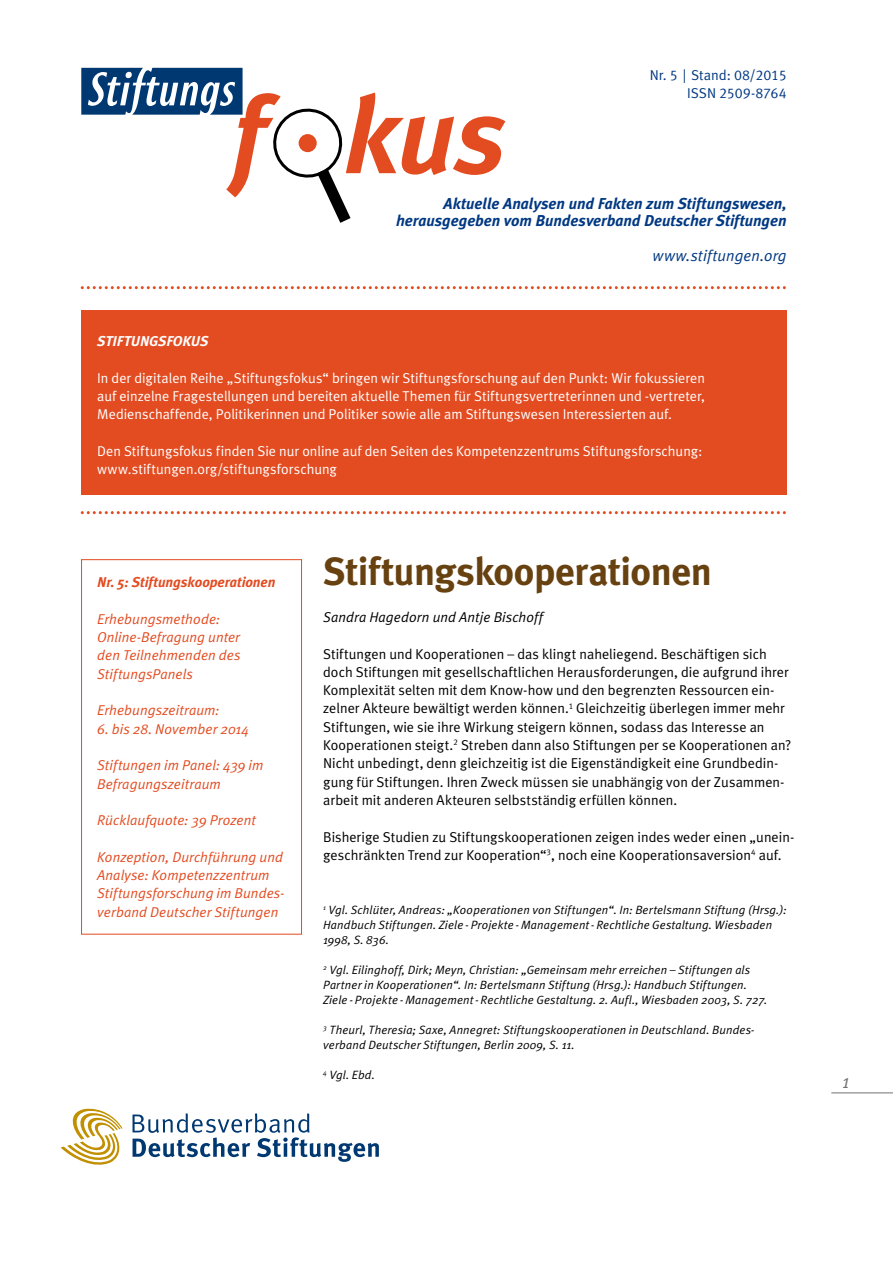
<style>
.page{position:relative;width:893px;height:1263px;background:#fff}
.page>*{position:absolute;margin:0;border:0;box-sizing:border-box;transform-origin:0 0}
.t1{font:italic 700 108px "Meta Plus";color:#e34b20}
.t2{font:700 39px "Meta Plus";letter-spacing:-.01em;color:#684111}
.t3{font:italic 700 15.75px/17.2px "Meta Plus";letter-spacing:-.005em;color:#003882;text-align:right}
.t4{font:italic 15.75px "Meta Plus Normal";letter-spacing:.005em;color:#003882}
.t5{font:italic 15px "Meta Plus Book Caps";color:#707172}
.t6{font:14.25px/18.3px "Meta Plus Normal";color:#000}
.t7{font:14.25px/18.3px "Meta Plus Normal";color:#fff;text-align:justify}
.t8{font:italic 14.25px/18.3px "Meta Plus Normal";letter-spacing:.005em;color:#e34b20}
.t9{font:14.25px/17.2px "Meta Normal LF";letter-spacing:-.005em;color:#003882;text-align:right}
.t10{font:italic 14.25px "Meta Plus Normal";letter-spacing:.01em;color:#000}
.t11{font:italic 700 14.25px "Meta Plus";letter-spacing:-.005em;color:#e34b20}
.t12{font:italic 700 14.25px "Meta Plus";letter-spacing:-.015em;color:#fff}
.t13{font:italic 12px/15px "Meta Plus Normal";letter-spacing:.015em;color:#000}
</style>
<div class="page">
<hr style="left:831px;top:1093px;width:62px;height:1px;background:#707172">
<svg style="left:81px;top:68px;width:162px;height:47px"></svg>
<svg style="left:273px;top:108px;width:78px;height:115px"></svg>
<div style="left:299px;top:134px;width:18px;height:18px;background:#e34b20;border-radius:50%"></div>
<svg style="left:61px;top:1108px;width:62px;height:57px"></svg>
<svg style="left:133px;top:1113px;width:246px;height:49px"></svg>
<div style="left:82px;top:310px;width:705px;height:185px;background:#e34b20"></div>
<svg style="left:81px;top:286px;width:705px;height:3px"></svg>
<svg style="left:81px;top:511px;width:705px;height:3px"></svg>
<div style="left:81px;top:559px;width:221px;height:375px;border:1px solid #e34b20"></div>
<p class="t9" style="left:650px;top:67px;width:138px">Nr. 5 | Stand: 08/2015<br>ISSN 2509-8764</p>
<h1 class="t1" style="left:231px;top:73px;width:277px">f kus</h1>
<p class="t3" style="left:396px;top:195px;width:392px">Aktuelle Analysen und Fakten zum Stiftungswesen, herausgegeben vom Bundesverband Deutscher Stiftungen</p>
<p class="t4" style="left:652px;top:246px;width:136px">www.stiftungen.org</p>
<p class="t12" style="left:97px;top:333px;width:113px">STIFTUNGSFOKUS</p>
<p class="t7" style="left:97px;top:368px;width:609px">In der digitalen Reihe „Stiftungsfokus“ bringen wir Stiftungsforschung auf den Punkt: Wir fokussieren auf einzelne Fragestellungen und bereiten aktuelle Themen für Stiftungsvertreterinnen und -vertreter, Medienschaffende, Politikerinnen und Politiker sowie alle am Stiftungswesen Interessierten auf.</p>
<p class="t7" style="left:97px;top:441px;width:607px">Den Stiftungsfokus finden Sie nur online auf den Seiten des Kompetenzzentrums Stiftungsforschung: www.stiftungen.org/stiftungsforschung</p>
<p class="t11" style="left:97px;top:574px;width:180px">Nr. 5: Stiftungskooperationen</p>
<p class="t8" style="left:97px;top:609px;width:145px">Erhebungsmethode:<br>Online-Befragung unter den Teilnehmenden des<br>StiftungsPanels</p>
<p class="t8" style="left:97px;top:701px;width:124px">Erhebungszeitraum:</p>
<p class="t8" style="left:97px;top:719px;width:153px">6. bis 28. November 2014</p>
<p class="t8" style="left:97px;top:756px;width:168px">Stiftungen im Panel: 439 im<br>Befragungszeitraum</p>
<p class="t8" style="left:97px;top:811px;width:160px">Rücklaufquote: 39 Prozent</p>
<p class="t8" style="left:97px;top:847px;width:189px">Konzeption, Durchführung und<br>Analyse: Kompetenzzentrum<br>Stiftungsforschung im Bundes&shy;verband Deutscher Stiftungen</p>
<h2 class="t2" style="left:323px;top:549px;width:390px">Stiftungskooperationen</h2>
<p class="t10" style="left:323px;top:609px;width:221px">Sandra Hagedorn und Antje Bischoff</p>
<p class="t6" style="left:323px;top:644px;width:470px">Stiftungen und Kooperationen – das klingt naheliegend. Beschäftigen sich doch Stiftungen mit gesellschaftlichen Herausforderungen, die aufgrund ihrer Komplexität selten mit dem Know-how und den begrenzten Ressourcen ein&shy;zelner Akteure bewältigt werden können.<sup>1</sup> Gleichzeitig überlegen immer mehr Stiftungen, wie sie ihre Wirkung steigern können, sodass das Interesse an Kooperationen steigt.<sup>2</sup> Streben dann also Stiftungen per se Kooperationen an?<br>Nicht unbedingt, denn gleichzeitig ist die Eigenständigkeit eine Grundbedin&shy;gung für Stiftungen. Ihren Zweck müssen sie unabhängig von der Zusammen&shy;arbeit mit anderen Akteuren selbstständig erfüllen können.</p>
<p class="t6" style="left:323px;top:827px;width:473px">Bisherige Studien zu Stiftungskooperationen zeigen indes weder einen „unein&shy;geschränkten Trend zur Kooperation“<sup>3</sup>, noch eine Kooperationsaversion<sup>4</sup> auf.</p>
<p class="t13" style="left:323px;top:902px;width:465px"><sup>1</sup> Vgl. Schlüter, Andreas: „Kooperationen von Stiftungen“. In: Bertelsmann Stiftung (Hrsg.):<br>Handbuch Stiftungen. Ziele - Projekte - Management- Rechtliche Gestaltung. Wiesbaden<br>1998, S. 836.</p>
<p class="t13" style="left:323px;top:962px;width:446px"><sup>2</sup> Vgl. Eilinghoff, Dirk; Meyn, Christian: „Gemeinsam mehr erreichen – Stiftungen als<br>Partner in Kooperationen“. In: Bertelsmann Stiftung (Hrsg.): Handbuch Stiftungen.<br>Ziele - Projekte - Management- Rechtliche Gestaltung. 2. Aufl., Wiesbaden 2003, S. 727.</p>
<p class="t13" style="left:323px;top:1022px;width:432px"><sup>3</sup> Theurl, Theresia; Saxe, Annegret: Stiftungskooperationen in Deutschland. Bundes&shy;verband Deutscher Stiftungen, Berlin 2009, S. 11.</p>
<p class="t13" style="left:323px;top:1067px;width:53px"><sup>4</sup> Vgl. Ebd.</p>
<p class="t5" style="left:842px;top:1074px;width:10px">1</p>
</div>
